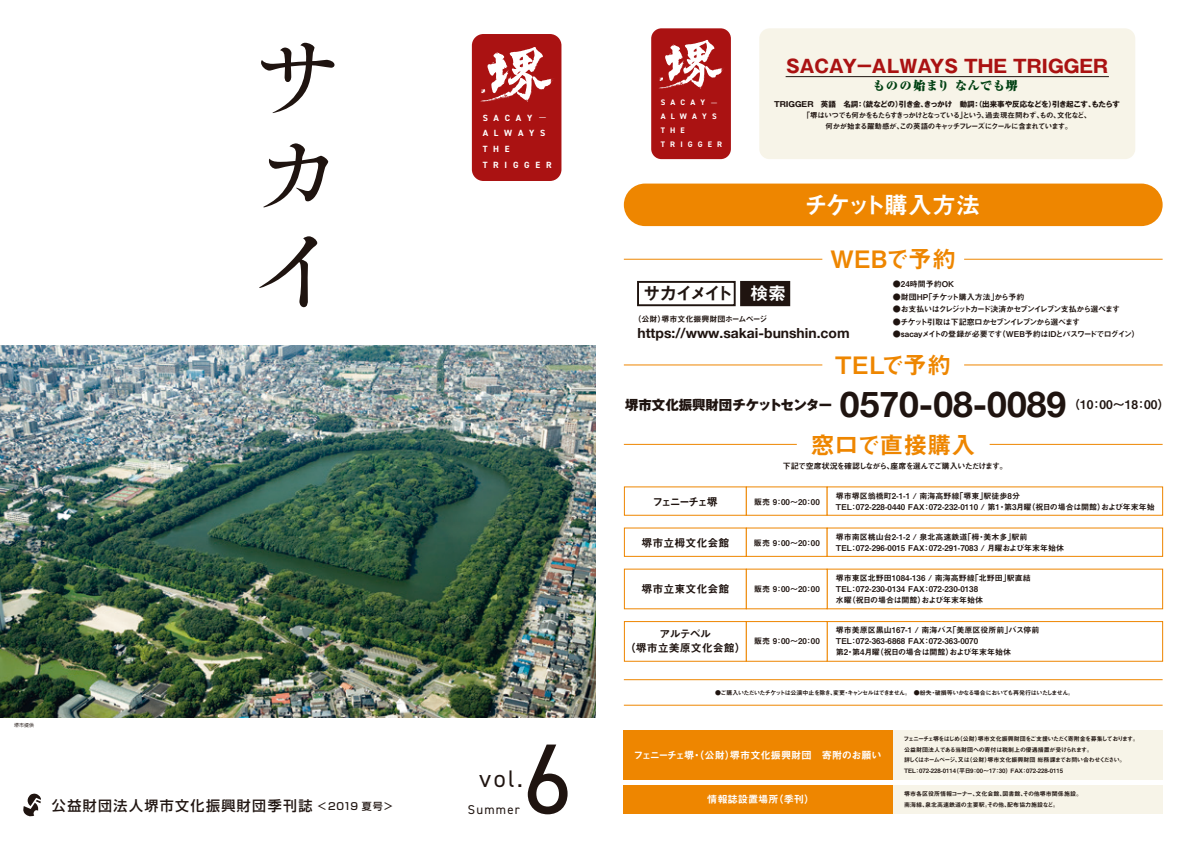
<style>
.page{position:relative;width:1191px;height:842px;background:#fff}
.page>*{position:absolute;margin:0;border:0;box-sizing:border-box;transform-origin:0 0}
.t1{font:100px "DIN2014";color:#1f1410}
.t2{font:98px/98px "Shuuei 5 Std";color:#1f1410;text-align:justify}
.t3{font:700 35.6px "Helvetica Neue";color:#1f1410}
.t4{font:24px "Midashi Go Pro MB31";color:#ee8600}
.t5{font:24px "Midashi Go Pro MB31";letter-spacing:-.07em;color:#fff}
.t6{font:24px "DIN2014";color:#1f1410}
.t7{font:700 18px "Gothic MB101 Pro";color:#aa1212}
.t8{font:18px "Midashi Go Pro MB31";letter-spacing:-.165em;color:#1f1410}
.t9{font:500 14px "Shin Go Pro";letter-spacing:.1em;color:#1f1410}
.t10{font:700 13.8px "Helvetica Neue";color:#1f1410}
.t11{font:800 13.4px "Gothic MB101 Pro";color:#1f1410}
.t12{font:12.8px "DIN2014";letter-spacing:.1em;color:#1f1410}
.t13{font:12px "Midashi Go Pro MB31";color:#1f1410}
.t14{font:900 12px "Ryumin Pro";letter-spacing:.065em;color:#004012}
.t15{font:11px/13.2px "Midashi Go Pro MB31";color:#1f1410;text-align:center}
.t16{font:11px "Midashi Go Pro MB31";letter-spacing:-.175em;color:#1f1410}
.t17{font:10.2px "Midashi Go Pro MB31";letter-spacing:-.03em;color:#fff}
.t18{font:10.2px "Midashi Go Pro MB31";color:#fff}
.t19{font:700 9px/15.6px "DIN2014";letter-spacing:.64em;color:#fff}
.t20{font:8px/11px "Midashi Go Pro MB31";color:#1f1410}
.t21{font:8px "Midashi Go Pro MB31";letter-spacing:-.065em;color:#1f1410}
.t22{font:8px "Midashi Go Pro MB31";letter-spacing:-.13em;color:#1f1410}
.t23{font:8px "Midashi Go Pro MB31";letter-spacing:-.095em;color:#1f1410}
.t24{font:8px "Midashi Go Pro MB31";letter-spacing:-.115em;color:#1f1410}
.t25{font:700 8px/14px "DIN2014";letter-spacing:.64em;color:#fff}
.t26{font:7.6px/11px "Midashi Go Pro MB31";letter-spacing:-.12em;color:#1f1410;text-align:center}
.t27{font:700 7.6px "Gothic MB101 Pro";letter-spacing:-.015em;color:#1f1410}
.t28{font:6px/10.4px "Midashi Go Pro MB31";letter-spacing:-.03em;color:#1f1410}
.t29{font:6px "Midashi Go Pro MB31";letter-spacing:-.095em;color:#1f1410}
.t30{font:6px/10.4px "Midashi Go Pro MB31";color:#1f1410}
.t31{font:500 5px "Gothic BBB Pr 6 N";color:#1f1410}
.s1{font-family:"Koz Go Pr 6 N";font-weight:400}
.s2{color:#fff}
.s3{font-size:10px}
</style>
<div class="page">
<img style="left:0;top:28px;width:1164px;height:789px">
<div style="left:651px;top:28px;width:80px;height:131px;background:#aa1212;border-radius:10px"></div>
<svg style="left:659px;top:40px;width:64px;height:49px"></svg>
<hr style="left:785px;top:76px;width:323px;height:1px;background:#1f1410">
<div style="left:624px;top:785px;width:538px;height:29px;background:#f7f4e8"></div>
<div style="left:624px;top:785px;width:269px;height:29px;background:#ee8600"></div>
<p class="t31" style="left:14px;top:721px;width:22px">堺市提供</p>
<h2 class="t2" style="left:249px;top:19px;width:87px">サカイ</h2>
<p class="t19" style="left:483px;top:110px;width:70px">SACAY<span class="s1">－<br></span>ALWAYS<br>THE<br>TRIGGER</p>
<p class="t25" style="left:661px;top:96px;width:63px">SACAY<span class="s1">－<br></span>ALWAYS<br>THE<br>TRIGGER</p>
<h3 class="t7" style="left:786px;top:51px;width:323px">SACAY－ALWAYS THE TRIGGER</h3>
<h3 class="t14" style="left:873px;top:76px;width:146px">ものの始まり なんでも堺</h3>
<p class="t27" style="left:774px;top:98px;width:347px">TRIGGER　英語　名詞：（銃などの）引き金、きっかけ　動詞：（出来事や反応などを）引き起こす、もたらす</p>
<p class="t26" style="left:802px;top:109px;width:290px">「堺はいつでも何かをもたらすきっかけとなっている」という、過去現在問わず、もの、文化など、何かが始まる躍動感が、この英語のキャッチフレーズにクールに含まれています。</p>
<h3 class="t5" style="left:804px;top:186px;width:178px">チケット購入方法</h3>
<h3 class="t4" style="left:830px;top:240px;width:127px">WEBで予約</h3>
<h3 class="t8" style="left:643px;top:279px;width:145px">サカイメイト　<span class="s2">検索</span></h3>
<p class="t20" style="left:633px;top:312px;width:135px">（公財）堺市文化振興財団ホームページ</p>
<h3 class="t10" style="left:637px;top:322px;width:214px">https://www.sakai-bunshin.com</h3>
<p class="t20" style="left:893px;top:278px;width:63px">●24時間予約OK</p>
<p class="t20" style="left:893px;top:290px;width:133px">●財団HP「チケット購入方法」から予約</p>
<p class="t22" style="left:893px;top:303px;width:229px">●お支払いはクレジットカード決済かセブンイレブン支払から選べます</p>
<p class="t24" style="left:893px;top:315px;width:189px">●チケット引取は下記窓口かセブンイレブンから選べます</p>
<p class="t21" style="left:893px;top:328px;width:248px">●sacayメイトの登録が必要です（WEB予約はIDとパスワードでログイン）</p>
<h3 class="t4" style="left:835px;top:346px;width:118px">TELで予約</h3>
<h3 class="t11" style="left:625px;top:393px;width:208px">堺市文化振興財団チケットセンター</h3>
<h3 class="t3" style="left:840px;top:377px;width:228px">0570-08-0089</h3>
<h3 class="t13" style="left:1068px;top:395px;width:103px">（10：00～18：00）</h3>
<h3 class="t4" style="left:811px;top:425px;width:166px">窓口で直接購入</h3>
<p class="t23" style="left:782px;top:460px;width:226px">下記で空席状況を確認しながら、座席を選んでご購入いただけます。</p>
<h3 class="t16" style="left:652px;top:493px;width:67px">フェニーチェ堺</h3>
<p class="t20" style="left:834px;top:489px;width:322px">堺市堺区翁橋町2-1-1 / 南海高野線「堺東」駅徒歩8分<br>ＴＥＬ：072-228-0440 ＦＡＸ：072-232-0110 / 第1・第3月曜（祝日の場合は開館）および年末年始</p>
<h3 class="t15" style="left:641px;top:535px;width:89px">堺市立栂文化会館</h3>
<p class="t20" style="left:836px;top:530px;width:230px">堺市南区桃山台2-1-2 / 泉北高速鉄道「栂・美木多」駅前<br>TEL：072-296-0015 FAX：072-291-7083 / 月曜および年末年始休</p>
<p class="t20" style="left:754px;top:495px;width:67px">販売 9：00～20：00</p>
<p class="t20" style="left:754px;top:536px;width:67px">販売 9：00～20：00</p>
<h3 class="t15" style="left:641px;top:581px;width:89px">堺市立東文化会館</h3>
<p class="t20" style="left:754px;top:582px;width:67px">販売 9：00～20：00</p>
<p class="t20" style="left:836px;top:571px;width:196px">堺市東区北野田1084-136 / 南海高野線「北野田」駅直結<br>TEL：072-230-0134 FAX：072-230-0138　<br>水曜（祝日の場合は開館）および年末年始休</p>
<h3 class="t15" style="left:625px;top:626px;width:122px">アルテベル<br>（堺市立美原文化会館）</h3>
<p class="t20" style="left:754px;top:635px;width:67px">販売 9：00～20：00</p>
<p class="t20" style="left:836px;top:624px;width:205px">堺市美原区黒山167-1 / 南海バス「美原区役所前」バス停前<br>TEL：072-363-6868 FAX：072-363-0070<br>第2・第4月曜（祝日の場合は開館）および年末年始休</p>
<p class="t29" style="left:715px;top:687px;width:360px">●ご購入いただいたチケットは公演中止を除き、変更・キャンセルはできません。　●紛失・破損等いかなる場合においても再発行はいたしません。</p>
<p class="t28" style="left:903px;top:733px;width:237px">フェニーチェ堺をはじめ（公財）堺市文化振興財団をご支援いただく寄附金を募集しております。公益財団法人である当財団への寄付は税制上の優遇措置が受けられます。<br>詳しくはホームページ、又は（公財）堺市文化振興財団 総務課までお問い合わせください。<br>TEL：072-228-0114(平日9：00～17：30) FAX：072-228-0115</p>
<h1 class="t1" style="left:523px;top:717px;width:51px">6</h1>
<p class="t17" style="left:633px;top:747px;width:249px">フェニーチェ堺・（公財）堺市文化振興財団　寄附のお願い</p>
<h3 class="t6" style="left:479px;top:763px;width:45px">vol.</h3>
<p class="t18" style="left:707px;top:791px;width:109px">情報誌設置場所（季刊）</p>
<p class="t30" style="left:904px;top:788px;width:179px">堺市各区役所情報コーナー、文化会館、図書館、その他堺市関係施設。南海線、泉北高速鉄道の主要駅。その他、配布協力施設など。</p>
<h3 class="t9" style="left:52px;top:794px;width:343px">公益財団法人堺市文化振興財団季刊誌<span class="s3">＜2019 夏号＞</span></h3>
<h3 class="t12" style="left:468px;top:801px;width:54px">Summer</h3>
</div>
